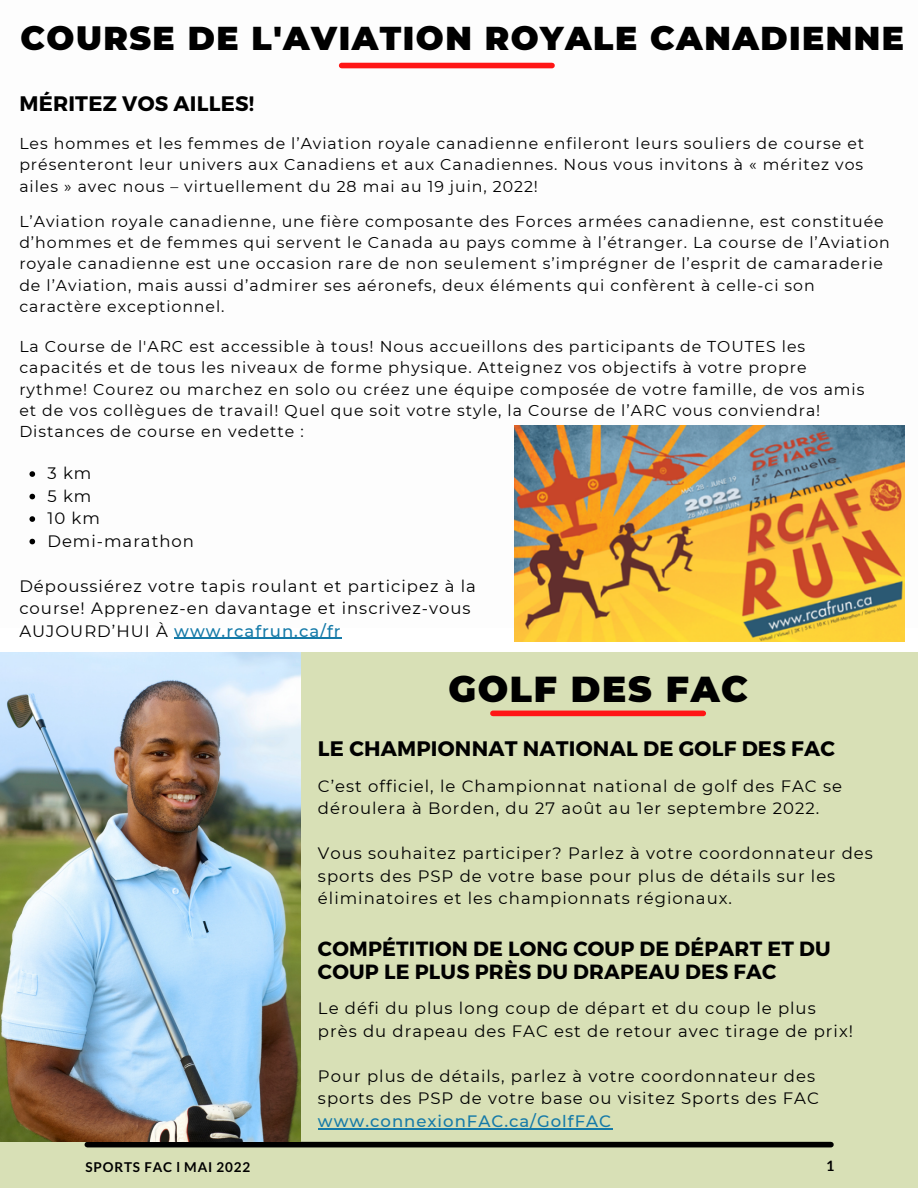
<style>
.page{position:relative;width:918px;height:1188px;background:#fff}
.page>*{position:absolute;margin:0;border:0;box-sizing:border-box;transform-origin:0 0}
.t1{font:900 36px "Montserrat";letter-spacing:.045em;color:#000}
.t2{font:900 33px "Montserrat";letter-spacing:.045em;color:#000}
.t3{font:700 21px "Montserrat";letter-spacing:.01em;color:#000}
.t4{font:700 20.55px/23.7px "Montserrat";letter-spacing:.01em;color:#000}
.t5{font:16.5px/22.5px "Montserrat";letter-spacing:.06em;color:#000}
.t6{font:15.75px/21.3px "Montserrat";letter-spacing:.06em;color:#000}
.t7{font:700 14.25px "Lato";color:#000}
.t8{font:700 13.5px "Lato";letter-spacing:.06em;color:#000}
.s1{font-weight:500;color:#157aa8}
</style>
<div class="page">
<div style="left:0;top:652px;width:918px;height:536px;background:#d8e0b6"></div>
<div style="left:87px;top:1142px;width:744px;height:5px;background:#000"></div>
<div style="left:342px;top:63px;width:210px;height:5px;background:#ff1616"></div>
<svg style="left:29px;top:471px;width:6px;height:6px"></svg>
<svg style="left:29px;top:494px;width:6px;height:5px"></svg>
<svg style="left:29px;top:516px;width:6px;height:6px"></svg>
<svg style="left:29px;top:539px;width:6px;height:5px"></svg>
<hr style="left:174px;top:638px;width:168px;height:1px;background:#157aa8">
<img style="left:515px;top:426px;width:390px;height:216px">
<div style="left:493px;top:711px;width:210px;height:5px;background:#ff1616"></div>
<img style="left:0;top:652px;width:300px;height:489px">
<hr style="left:318px;top:1128px;width:294px;height:1px;background:#157aa8">
<p class="t2" style="left:21px;top:18px;width:885px">COURSE DE L'AVIATION ROYALE CANADIENNE</p>
<p class="t3" style="left:19px;top:90px;width:236px">MÉRITEZ VOS AILLES!</p>
<p class="t6" style="left:19px;top:133px;width:846px;text-align:justify">Les hommes et les femmes de l’Aviation royale canadienne enfileront leurs souliers de course et présenteront leur univers aux Canadiens et aux Canadiennes. Nous vous invitons à « méritez vos ailes » avec nous – virtuellement du 28 mai au 19 juin, 2022!</p>
<p class="t6" style="left:19px;top:210px;width:872px">L’Aviation royale canadienne, une fière composante des Forces armées canadienne, est constituée d’hommes et de femmes qui servent le Canada au pays comme à l’étranger. La course de l’Aviation royale canadienne est une occasion rare de non seulement s’imprégner de l’esprit de camaraderie de l’Aviation, mais aussi d’admirer ses aéronefs, deux éléments qui confèrent à celle-ci son caractère exceptionnel.</p>
<p class="t6" style="left:19px;top:336px;width:847px">La Course de l'ARC est accessible à tous! Nous accueillons des participants de TOUTES les capacités et de tous les niveaux de forme physique. Atteignez vos objectifs à votre propre rythme! Courez ou marchez en solo ou créez une équipe composée de votre famille, de vos amis et de vos collègues de travail! Quel que soit votre style, la Course de l’ARC vous conviendra!<br>Distances de course en vedette :</p>
<p class="t5" style="left:47px;top:462px;width:45px">3 km</p>
<p class="t5" style="left:47px;top:484px;width:46px">5 km</p>
<p class="t5" style="left:47px;top:507px;width:54px">10 km</p>
<p class="t5" style="left:47px;top:529px;width:148px">Demi-marathon</p>
<p class="t5" style="left:19px;top:574px;width:458px">Dépoussiérez votre tapis roulant et participez à la course! Apprenez-en davantage et inscrivez‑vous<br>AUJOURD’HUI À <span class="s1">www.rcafrun.ca/fr</span></p>
<p class="t1" style="left:448px;top:667px;width:301px">GOLF DES FAC</p>
<p class="t3" style="left:318px;top:735px;width:518px">LE CHAMPIONNAT NATIONAL DE GOLF DES FAC</p>
<p class="t5" style="left:318px;top:775px;width:526px">C’est officiel, le Championnat national de golf des FAC se déroulera à Borden, du 27 août au 1er septembre 2022.</p>
<p class="t5" style="left:318px;top:842px;width:557px">Vous souhaitez participer? Parlez à votre coordonnateur des sports des PSP de votre base pour plus de détails sur les éliminatoires et les championnats régionaux.</p>
<p class="t4" style="left:318px;top:936px;width:514px">COMPÉTITION DE LONG COUP DE DÉPART ET DU<br>COUP LE PLUS PRÈS DU DRAPEAU DES FAC</p>
<p class="t5" style="left:318px;top:997px;width:537px">Le défi du plus long coup de départ et du coup le plus près du drapeau des FAC est de retour avec tirage de prix!</p>
<p class="t5" style="left:318px;top:1065px;width:502px">Pour plus de détails, parlez à votre coordonnateur des sports des PSP de votre base ou visitez Sports des FAC <span class="s1">www.connexionFAC.ca/GolfFAC</span></p>
<p class="t8" style="left:86px;top:1159px;width:166px">SPORTS FAC l MAI 2022</p>
<p class="t7" style="left:826px;top:1157px;width:10px">1</p>
</div>
